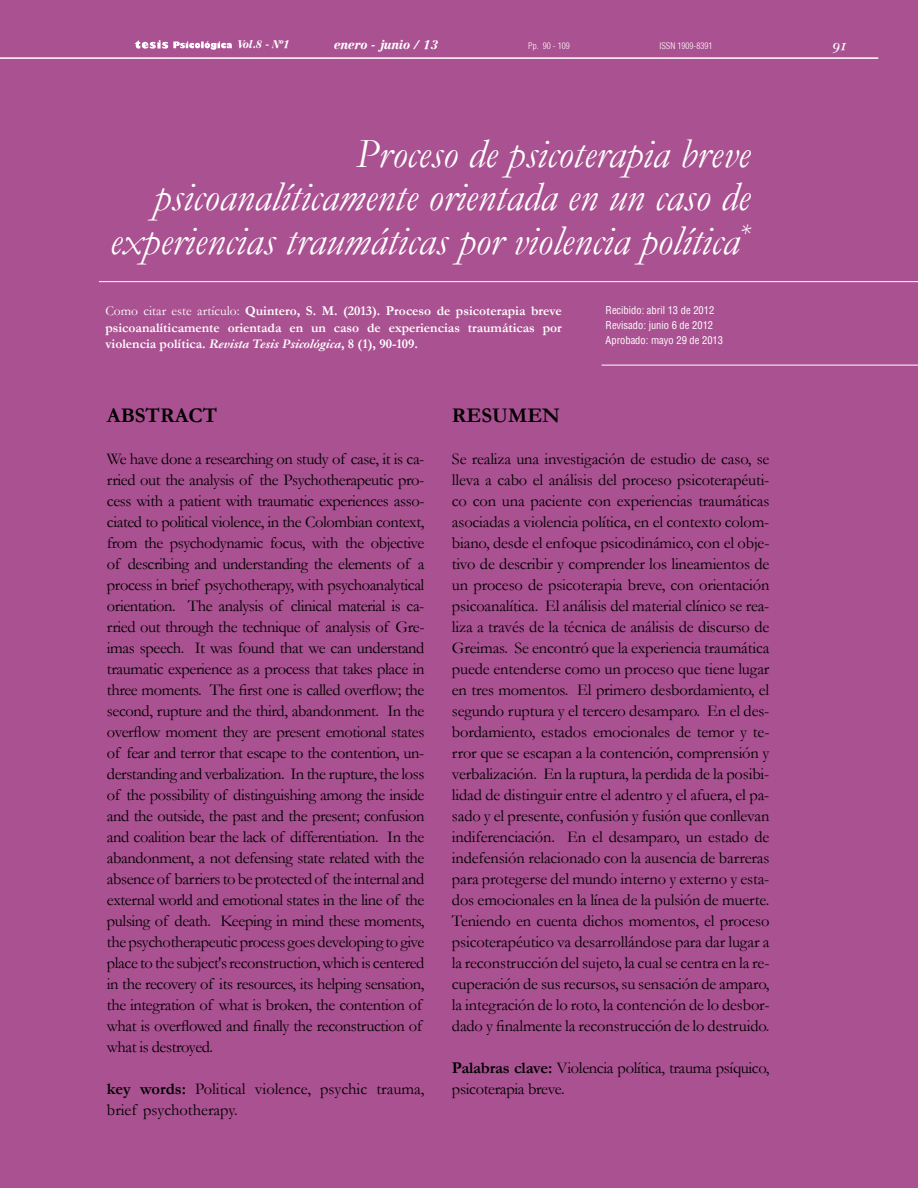
<style>
.page{position:relative;width:918px;height:1188px;background:#aa5191}
.page>*{position:absolute;margin:0;border:0;box-sizing:border-box;transform-origin:0 0}
.t1{font:italic 42px/43.5px "Garamond";color:#fff;text-align:right}
.t2{font:700 21px "Garamond";color:#000}
.t3{font:16.5px/21px "Garamond";letter-spacing:-.025em;color:#000}
.t4{font:16.5px/21px "Garamond";color:#000}
.t5{font:700 13.5px/16.5px "Garamond";color:#fff;text-align:justify}
.t6{font:13.5px "Century Reprise OSSSK Italic";color:#fff}
.t7{font:12px "Century Reprise Black SSK Italic";color:#fff}
.t8{font:condensed 10.5px/15px "Helvetica";color:#fff}
.t9{font:10.5px "Century Reprise Black SSK Italic";color:#fff}
.t10{font:300 condensed 9px "Helvetica";color:#fff}
.s1{font-weight:400}
.s2{font-style:italic}
.s3{font-weight:700}
</style>
<div class="page">
<hr style="left:0;top:57px;width:878px;height:2px;background:#fff">
<svg style="left:134px;top:40px;width:98px;height:10px"></svg>
<hr style="left:99px;top:281px;width:819px;height:1px;background:#fff">
<hr style="left:602px;top:365px;width:316px;height:1px;background:#fff">
<p class="t9" style="left:238px;top:38px;width:53px">Vol.8 - Nº1</p>
<p class="t7" style="left:334px;top:37px;width:106px">enero - junio / 13</p>
<p class="t10" style="left:659px;top:40px;width:54px">ISSN 1909-8391</p>
<p class="t6" style="left:832px;top:37px;width:17px">91</p>
<p class="t10" style="left:528px;top:40px;width:43px">Pp. 90 - 109</p>
<h1 class="t1" style="left:110px;top:131px;width:642px">Proceso de psicoterapia breve psicoanalíticamente orientada en un caso de experiencias traumáticas por violencia política<sup>*</sup></h1>
<p class="t5" style="left:105px;top:303px;width:458px"><span class="s1">Como citar este artículo:</span> Quintero, S. M. (2013). Proceso de psicoterapia breve psicoanalíticamente orientada en un caso de experiencias traumáticas por violencia política. <span class="s2">Revista Tesis Psicológica</span>, 8 (1), 90-109.</p>
<p class="t8" style="left:606px;top:303px;width:119px">Recibido: abril 13 de 2012<br>Revisado: junio 6 de 2012<br>Aprobado: mayo 29 de 2013</p>
<p class="t2" style="left:107px;top:403px;width:112px">ABSTRACT</p>
<p class="t3" style="left:107px;top:448px;width:319px">We have done a researching on study of case, it is ca&shy;rried out the analysis of the Psychotherapeutic pro&shy;cess with a patient with traumatic experiences asso&shy;ciated to political violence, in the Colombian context, from the psychodynamic focus, with the objective of describing and understanding the elements of a process in brief psychotherapy, with psychoanalytical orientation. The analysis of clinical material is ca&shy;rried out through the technique of analysis of Gre&shy;imas speech. It was found that we can understand traumatic experience as a process that takes place in three moments. The first one is called overflow; the second, rupture and the third, abandonment. In the overflow moment they are present emotional states of fear and terror that escape to the contention, un&shy;derstanding and verbalization. In the rupture, the loss of the possibility of distinguishing among the inside and the outside, the past and the present; confusion and coalition bear the lack of differentiation. In the abandonment, a not defensing state related with the absence of barriers to be protected of the internal and external world and emotional states in the line of the pulsing of death. Keeping in mind these moments, the psychotherapeutic process goes developing to give place to the subject's reconstruction, which is centered in the recovery of its resources, its helping sensation, the integration of what is broken, the contention of what is overflowed and finally the reconstruction of what is destroyed.</p>
<p class="t4" style="left:107px;top:1078px;width:319px"><span class="s3">key words:</span> Political violence, psychic trauma, brief psychotherapy.</p>
<p class="t2" style="left:452px;top:403px;width:110px">RESUMEN</p>
<p class="t3" style="left:452px;top:448px;width:319px;text-align:justify">Se realiza una investigación de estudio de caso, se lleva a cabo el análisis del proceso psicoterapéuti&shy;co con una paciente con experiencias traumáticas asociadas a violencia política, en el contexto colom&shy;biano, desde el enfoque psicodinámico, con el obje&shy;tivo de describir y comprender los lineamientos de un proceso de psicoterapia breve, con orientación psicoanalítica. El análisis del material clínico se rea&shy;liza a través de la técnica de análisis de discurso de Greimas. Se encontró que la experiencia traumática puede entenderse como un proceso que tiene lugar en tres momentos. El primero desbordamiento, el segundo ruptura y el tercero desamparo. En el des&shy;bordamiento, estados emocionales de temor y te&shy;rror que se escapan a la contención, comprensión y verbalización. En la ruptura, la perdida de la posibi&shy;lidad de distinguir entre el adentro y el afuera, el pa&shy;sado y el presente, confusión y fusión que conllevan indiferenciación. En el desamparo, un estado de indefensión relacionado con la ausencia de barreras para protegerse del mundo interno y externo y esta&shy;dos emocionales en la línea de la pulsión de muerte.<br>Teniendo en cuenta dichos momentos, el proceso psicoterapéutico va desarrollándose para dar lugar a la reconstrucción del sujeto, la cual se centra en la re&shy;cuperación de sus recursos, su sensación de amparo, la integración de lo roto, la contención de lo desbor&shy;dado y finalmente la reconstrucción de lo destruido.</p>
<p class="t3" style="left:452px;top:1057px;width:319px"><span class="s3">Palabras clave:</span> Violencia política, trauma psíquico, psicoterapia breve.</p>
</div>
